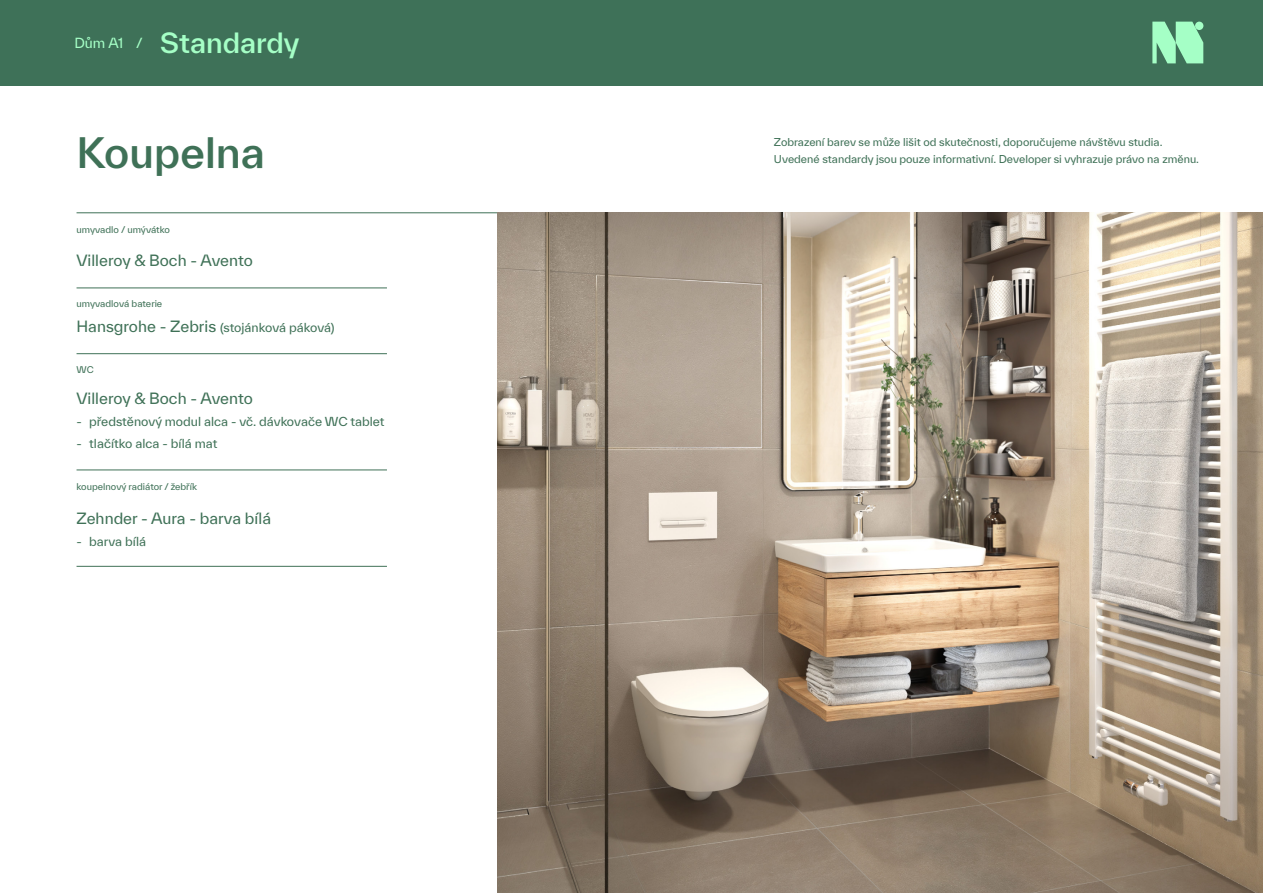
<style>
.page{position:relative;width:1263px;height:893px;background:#fff}
.page>*{position:absolute;margin:0;border:0;box-sizing:border-box;transform-origin:0 0}
.t1{font:500 40.5px "TWK Everett";color:#3f7157}
.t2{font:500 27px "TWK Everett";color:#a5ffc6}
.t3{font:15px "TWK Everett";color:#3f7157}
.t4{font:12px "TWK Everett";color:#3f7157}
.t5{font:10.5px/16.8px "TWK Everett";color:#3f7157}
.t6{font:9px "TWK Everett";color:#3f7157}
.s1{font-size:15px}
</style>
<div class="page">
<div style="left:0;top:0;width:1263px;height:85px;background:#3e7158"></div>
<svg style="left:1152px;top:22px;width:51px;height:41px"></svg>
<hr style="left:77px;top:288px;width:310px;height:1px;background:#3f7157">
<hr style="left:77px;top:470px;width:310px;height:1px;background:#3f7157">
<hr style="left:77px;top:566px;width:310px;height:1px;background:#3f7157">
<hr style="left:77px;top:353px;width:310px;height:1px;background:#3f7157">
<hr style="left:77px;top:213px;width:420px;height:1px;background:#3f7157">
<img style="left:497px;top:213px;width:766px;height:680px">
<h2 class="t2" style="left:74px;top:24px;width:227px"><sup>Dům</sup> <sup>A1</sup> <sup>/</sup> Standardy</h2>
<h1 class="t1" style="left:77px;top:125px;width:190px">Koupelna</h1>
<p class="t6" style="left:77px;top:223px;width:95px">umyvadlo / umývátko</p>
<h3 class="t3" style="left:77px;top:250px;width:178px">Villeroy &amp; Boch - Avento</h3>
<p class="t6" style="left:77px;top:297px;width:87px">umyvadlová baterie</p>
<p class="t4" style="left:77px;top:319px;width:259px"><span class="s1">Hansgrohe - Zebris</span> (stojánková páková)</p>
<p class="t6" style="left:77px;top:364px;width:19px">WC</p>
<h3 class="t3" style="left:77px;top:388px;width:178px">Villeroy &amp; Boch - Avento</h3>
<p class="t4" style="left:77px;top:413px;width:309px">- předstěnový modul alca - vč. dávkovače WC tablet</p>
<p class="t4" style="left:77px;top:436px;width:142px">- tlačítko alca - bílá mat</p>
<p class="t6" style="left:77px;top:480px;width:122px">koupelnový radiátor / žebřík</p>
<h3 class="t3" style="left:77px;top:508px;width:196px">Zehnder - Aura - barva bílá</h3>
<p class="t4" style="left:77px;top:533px;width:71px">- barva bílá</p>
<p class="t5" style="left:774px;top:134px;width:427px">Zobrazení barev se může lišit od skutečnosti, doporučujeme návštěvu studia.<br>Uvedené standardy jsou pouze informativní. Developer si vyhrazuje právo na změnu.</p>
</div>
